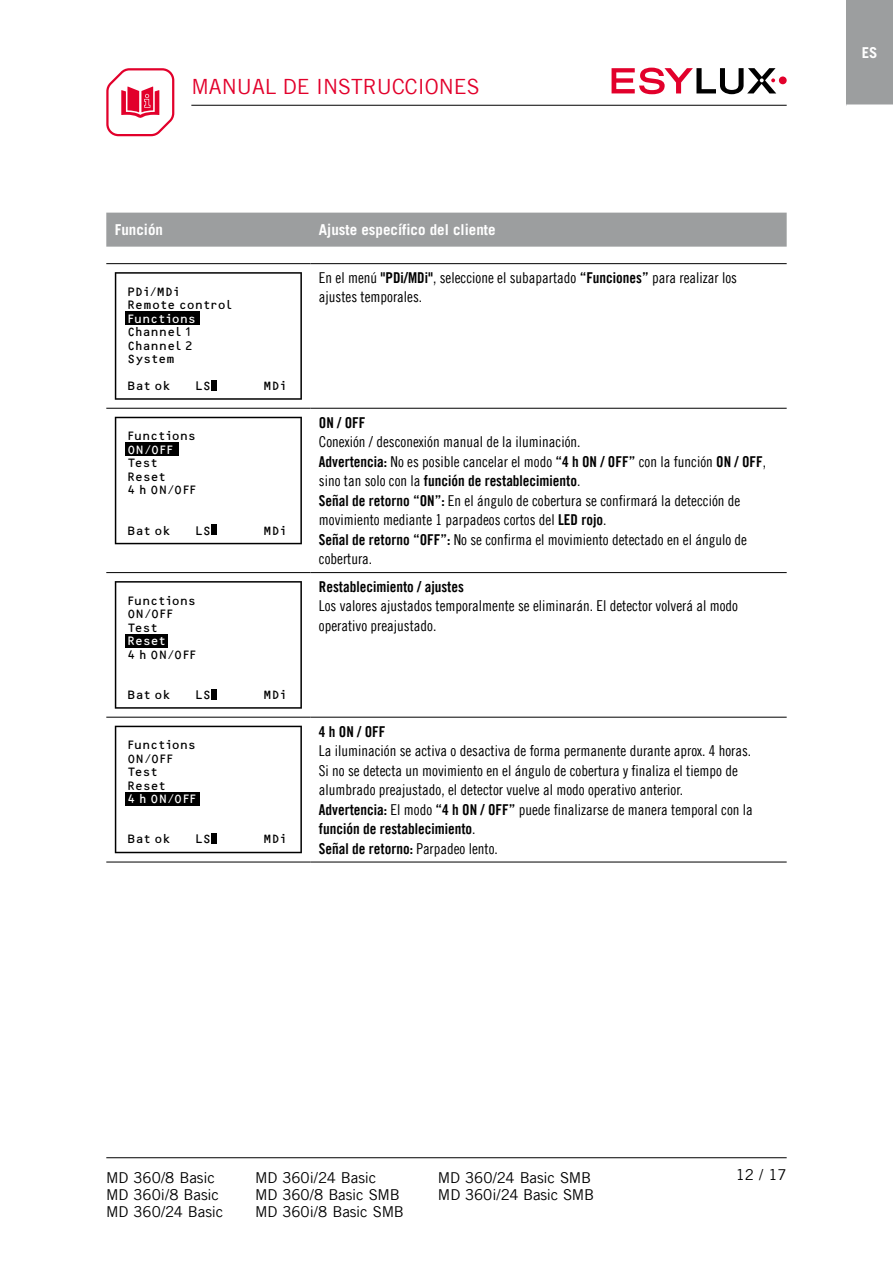
<style>
.page{position:relative;width:893px;height:1263px;background:#fff}
.page>*{position:absolute;margin:0;border:0;box-sizing:border-box;transform-origin:0 0}
.t1{font:21px "Trade Gothic LT Com";color:#e2002b}
.t2{font:15px/19.5px "Trade Gothic LT Com Cn 18";color:#000}
.t3{font:15px/19.5px "Trade Gothic LT Com Bd Cn 20";color:#000}
.t4{font:15px "Trade Gothic LT Com";letter-spacing:-.01em;color:#000}
.t5{font:700 15px "Trade Gothic LT Com";color:#fff}
.t6{font:12.45px "OCR B Bar Code Pro";color:#000}
.t7{font:12.45px "OCR B Bar Code Pro";color:#fff}
.s1{font-family:"Trade Gothic LT Com Bd Cn 20"}
.s2{font-family:"Trade Gothic LT Com Cn 18"}
</style>
<div class="page">
<div style="left:779px;top:76px;width:8px;height:8px;background:#e2002b;border-radius:50%"></div>
<svg style="left:612px;top:68px;width:164px;height:26px"></svg>
<svg style="left:106px;top:68px;width:69px;height:69px"></svg>
<hr style="left:106px;top:1157px;width:681px;height:1px;background:#000">
<div style="left:846px;top:0;width:47px;height:105px;background:#9c9e9f"></div>
<hr style="left:846px;top:104px;width:47px;height:2px;background:#fff">
<hr style="left:191px;top:105px;width:596px;height:1px;background:#000">
<div style="left:106px;top:213px;width:681px;height:34px;background:#9c9e9f"></div>
<hr style="left:106px;top:408px;width:204px;height:1px;background:#000">
<hr style="left:310px;top:408px;width:477px;height:1px;background:#000">
<hr style="left:106px;top:572px;width:204px;height:1px;background:#000">
<hr style="left:310px;top:572px;width:477px;height:1px;background:#000">
<hr style="left:106px;top:717px;width:204px;height:1px;background:#000">
<hr style="left:310px;top:717px;width:477px;height:1px;background:#000">
<hr style="left:106px;top:862px;width:204px;height:1px;background:#000">
<hr style="left:310px;top:862px;width:477px;height:1px;background:#000">
<hr style="left:106px;top:263px;width:204px;height:1px;background:#000">
<hr style="left:310px;top:263px;width:477px;height:1px;background:#000">
<svg style="left:115px;top:272px;width:187px;height:128px"></svg>
<svg style="left:115px;top:417px;width:187px;height:127px"></svg>
<svg style="left:115px;top:581px;width:187px;height:128px"></svg>
<svg style="left:115px;top:726px;width:187px;height:127px"></svg>
<h1 class="t1" style="left:191px;top:73px;width:290px">MANUAL DE INSTRUCCIONES</h1>
<p class="t5" style="left:115px;top:220px;width:50px">Función</p>
<p class="t5" style="left:319px;top:220px;width:178px">Ajuste específico del cliente</p>
<p class="t6" style="left:188px;top:300px;width:47px">□■▼ □●</p>
<p class="t7" style="left:135px;top:314px;width:63px">◆■ ▼ □■▲</p>
<p class="t6" style="left:152px;top:327px;width:32px">■■ ●</p>
<p class="t6" style="left:152px;top:341px;width:32px">■■ ●</p>
<p class="t6" style="left:135px;top:431px;width:63px">◆■ ▼ □■▲</p>
<p class="t6" style="left:135px;top:596px;width:63px">◆■ ▼ □■▲</p>
<p class="t6" style="left:135px;top:740px;width:63px">◆■ ▼ □■▲</p>
<p class="t2" style="left:319px;top:268px;width:420px">En el menú <span class="s1">"PDi/MDi"</span>, seleccione el subapartado <span class="s1">“Funciones”</span> para realizar los ajustes temporales.</p>
<p class="t3" style="left:319px;top:412px;width:48px">ON / OFF</p>
<p class="t2" style="left:319px;top:432px;width:263px">Conexión / desconexión manual de la iluminación.</p>
<p class="t2" style="left:319px;top:451px;width:449px"><span class="s1">Advertencia:</span> No es posible cancelar el modo <span class="s1">“4 h ON / OFF”</span> con la función <span class="s1">ON / OFF</span>, sino tan solo con la <span class="s1">función de restablecimiento</span>.</p>
<p class="t2" style="left:319px;top:490px;width:423px"><span class="s1">Señal de retorno “ON”:</span> En el ángulo de cobertura se confirmará la detección de movimiento mediante 1 parpadeos cortos del <span class="s1">LED rojo</span>.</p>
<p class="t2" style="left:319px;top:529px;width:430px"><span class="s1">Señal de retorno “OFF”:</span> No se confirma el movimiento detectado en el ángulo de cobertura.</p>
<p class="t3" style="left:319px;top:577px;width:146px">Restablecimiento / ajustes</p>
<p class="t2" style="left:319px;top:596px;width:421px">Los valores ajustados temporalmente se eliminarán. El detector volverá al modo operativo preajustado.</p>
<p class="t3" style="left:319px;top:721px;width:68px">4 h ON / OFF</p>
<p class="t2" style="left:319px;top:741px;width:434px">La iluminación se activa o desactiva de forma permanente durante aprox. 4 horas.<br>Si no se detecta un movimiento en el ángulo de cobertura y finaliza el tiempo de alumbrado preajustado, el detector vuelve al modo operativo anterior.</p>
<p class="t3" style="left:319px;top:799px;width:435px">Advertencia: <span class="s2">El modo</span> “4 h ON / OFF” <span class="s2">puede finalizarse de manera temporal con la </span>función de restablecimiento<span class="s2">.</span></p>
<p class="t3" style="left:319px;top:838px;width:181px">Señal de retorno: <span class="s2">Parpadeo lento.</span></p>
<p class="t5" style="left:862px;top:43px;width:17px">ES</p>
<p class="t4" style="left:106px;top:1169px;width:110px">MD 360/8 Basic</p>
<p class="t4" style="left:255px;top:1169px;width:123px">MD 360i/24 Basic</p>
<p class="t4" style="left:438px;top:1169px;width:155px">MD 360/24 Basic SMB</p>
<p class="t4" style="left:106px;top:1186px;width:114px">MD 360i/8 Basic</p>
<p class="t4" style="left:255px;top:1186px;width:146px">MD 360/8 Basic SMB</p>
<p class="t4" style="left:438px;top:1186px;width:158px">MD 360i/24 Basic SMB</p>
<p class="t4" style="left:106px;top:1203px;width:119px">MD 360/24 Basic</p>
<p class="t4" style="left:255px;top:1203px;width:150px">MD 360i/8 Basic SMB</p>
<p class="t4" style="left:736px;top:1166px;width:52px">12 / 17</p>
</div>
